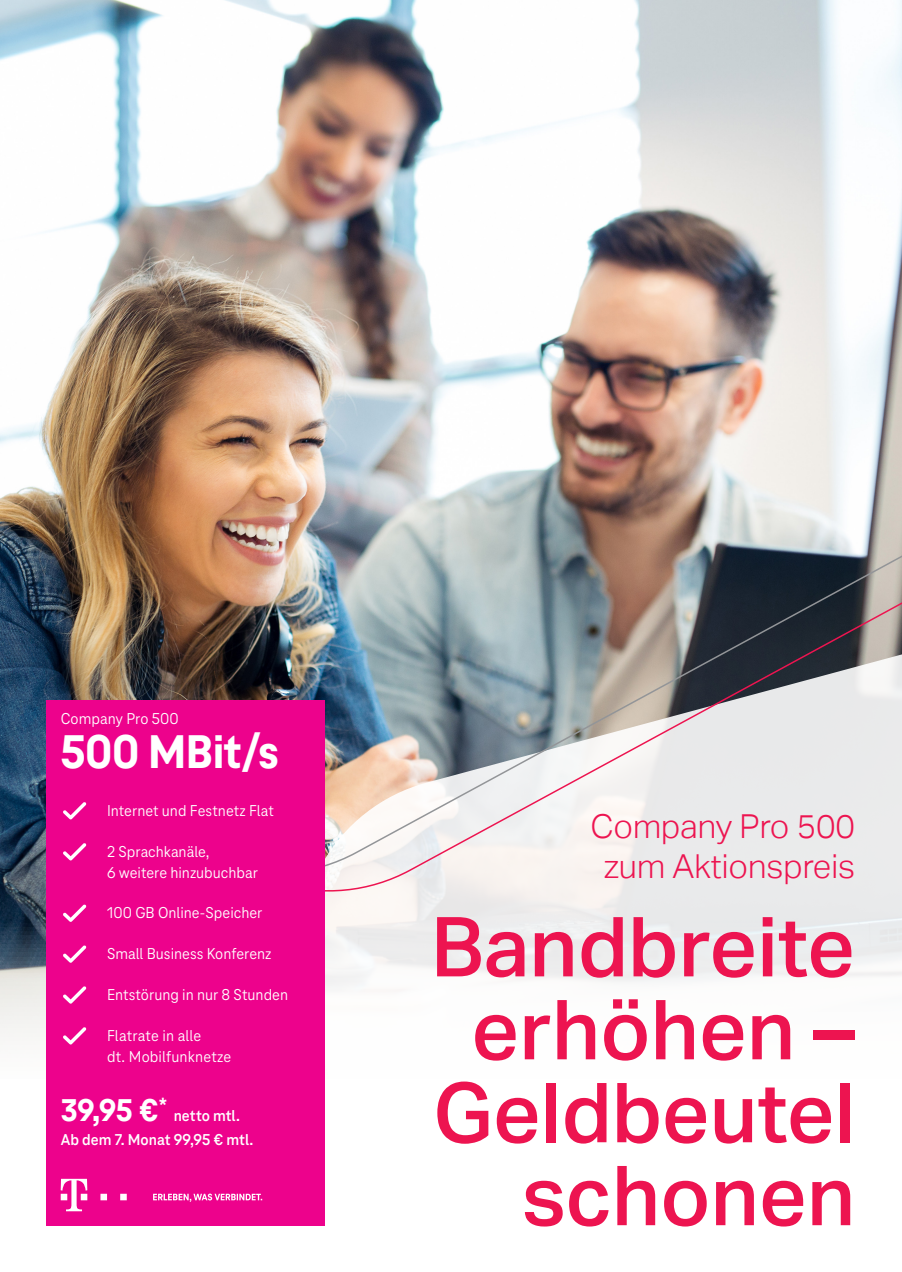
<style>
.page{position:relative;width:902px;height:1272px;background:#fff}
.page>*{position:absolute;margin:0;border:0;box-sizing:border-box;transform-origin:0 0}
.t1{font:500 82.95px/82.9px "Aktiv Grotesk";color:#ed1450;text-align:right}
.t2{font:800 49.05px "Tele Neo";letter-spacing:-.01em;color:#fff}
.t3{font:300 33px/39.6px "Aktiv Grotesk";color:#ed1450;text-align:center}
.t4{font:16.35px/20.4px "Tele Neo";color:#fff}
.t5{font:700 16.35px "Tele Neo";color:#fff}
.s1{font-weight:800;font-size:32.7px}
</style>
<div class="page">
<img style="left:0;top:0;width:901px;height:1078px">
<svg style="left:281px;top:915px;width:620px;height:311px"></svg>
<img style="left:188px;top:143px;width:713px;height:772px">
<div style="left:47px;top:699px;width:278px;height:526px;background:#ed028c"></div>
<svg style="left:63px;top:1027px;width:23px;height:17px"></svg>
<svg style="left:63px;top:802px;width:23px;height:17px"></svg>
<svg style="left:63px;top:986px;width:23px;height:17px"></svg>
<svg style="left:63px;top:945px;width:23px;height:17px"></svg>
<svg style="left:63px;top:904px;width:23px;height:17px"></svg>
<svg style="left:63px;top:843px;width:23px;height:17px"></svg>
<svg style="left:153px;top:1193px;width:109px;height:8px"></svg>
<svg style="left:61px;top:1178px;width:26px;height:33px"></svg>
<svg style="left:100px;top:1193px;width:7px;height:7px"></svg>
<svg style="left:120px;top:1193px;width:7px;height:7px"></svg>
<p class="t4" style="left:61px;top:708px;width:120px">Company Pro 500</p>
<p class="t2" style="left:61px;top:724px;width:220px">500 MBit/s</p>
<p class="t4" style="left:107px;top:800px;width:168px">Internet und Festnetz Flat</p>
<p class="t4" style="left:107px;top:841px;width:152px">2 Sprachkanäle,<br>6 weitere hinzubuchbar</p>
<p class="t4" style="left:107px;top:903px;width:157px">100 GB Online-Speicher</p>
<p class="t4" style="left:107px;top:943px;width:166px">Small Business Konferenz</p>
<p class="t4" style="left:107px;top:984px;width:182px">Entstörung in nur 8 Stunden</p>
<p class="t4" style="left:107px;top:1025px;width:126px">Flatrate in alle<br>dt. Mobilfunknetze</p>
<p class="t5" style="left:61px;top:1105px;width:181px"><span class="s1">39,95 €</span><sup>*</sup> netto mtl.</p>
<p class="t5" style="left:61px;top:1130px;width:194px">Ab dem 7. Monat 99,95 € mtl.</p>
<p class="t3" style="left:590px;top:807px;width:266px">Company Pro 500 zum Aktionspreis</p>
<p class="t1" style="left:431px;top:906px;width:426px">Bandbreite erhöhen –<br>Geldbeutel schonen</p>
</div>
